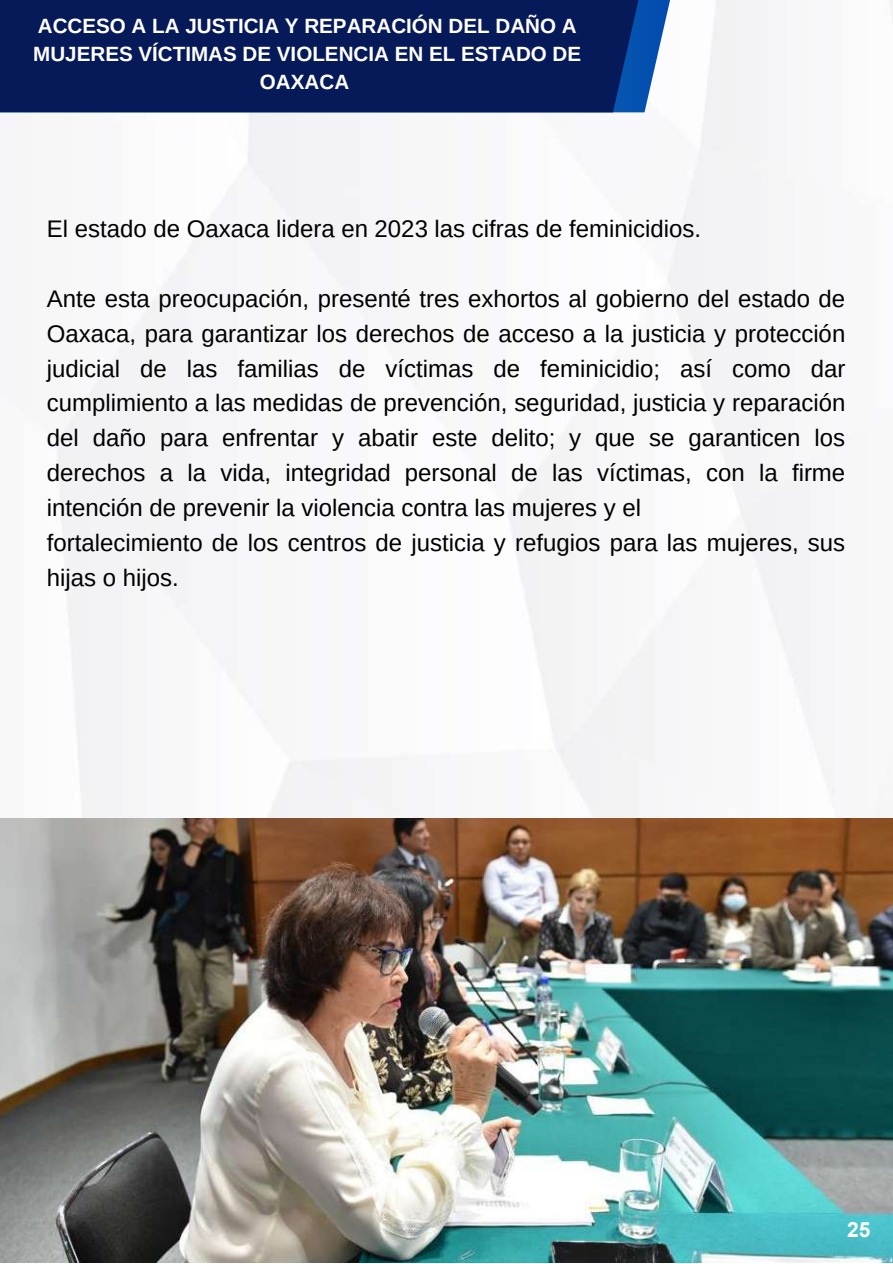
<style>
.page{position:relative;width:893px;height:1264px;background:#fff}
.page>*{position:absolute;margin:0;border:0;box-sizing:border-box;transform-origin:0 0}
.t1{font:24px/34.8px "Arimo";color:#000}
.t2{font:700 21px "Arial";color:#fff}
.t3{font:700 20.55px/28.5px "Arimo";color:#fff;text-align:center}
</style>
<div class="page">
<img style="left:0;top:0;width:892px;height:818px">
<img style="left:0;top:818px;width:892px;height:444px">
<svg style="left:638px;top:0;width:32px;height:112px;fill:#0451b0"></svg>
<div style="left:0;top:0;width:638px;height:112px;background:#061a59"></div>
<p class="t3" style="left:33px;top:11px;width:549px">ACCESO A LA JUSTICIA Y REPARACIÓN DEL DAÑO A<br>MUJERES VÍCTIMAS DE VIOLENCIA EN EL ESTADO DE<br>OAXACA</p>
<p class="t1" style="left:47px;top:211px;width:655px">El estado de Oaxaca lidera en 2023 las cifras de feminicidios.</p>
<p class="t1" style="left:47px;top:281px;width:800px">Ante esta preocupación, presenté tres exhortos al gobierno del estado de Oaxaca, para garantizar los derechos de acceso a la justicia y protección judicial de las familias de víctimas de feminicidio; así como dar cumplimiento a las medidas de prevención, seguridad, justicia y reparación del daño para enfrentar y abatir este delito; y que se garanticen los derechos a la vida, integridad personal de las víctimas, con la firme intención de prevenir la violencia contra las mujeres y el<br>fortalecimiento de los centros de justicia y refugios para las mujeres, sus hijas o hijos.</p>
<p class="t2" style="left:847px;top:1217px;width:25px">25</p>
</div>
